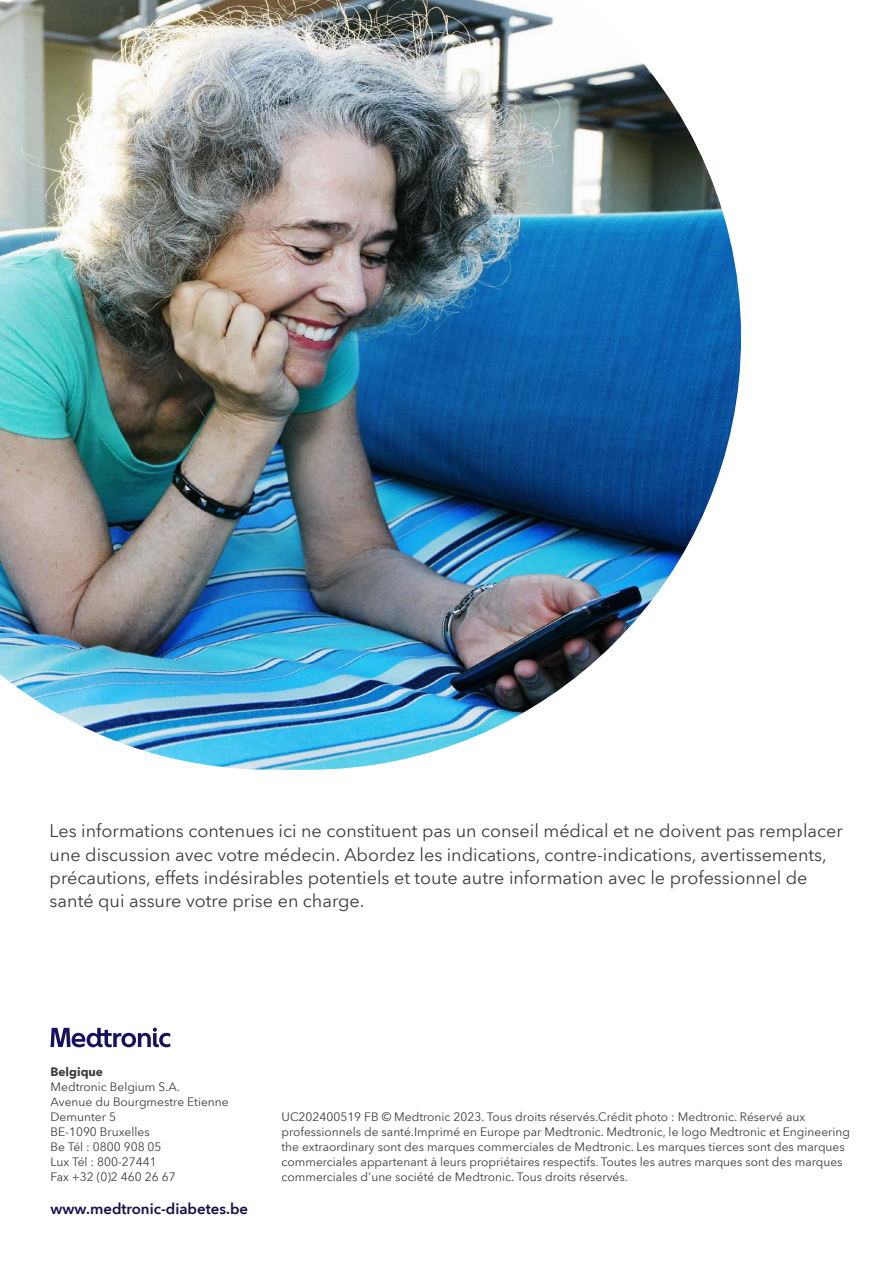
<style>
.page{position:relative;width:893px;height:1263px;background:#fff}
.page>*{position:absolute;margin:0;border:0;box-sizing:border-box;transform-origin:0 0}
.t1{font:18px/23.4px "Avenir Next World";color:#3c3c3c}
.t2{font:600 15px "Avenir Next World";color:#140f4b}
.t3{font:12px/15px "Avenir Next World";color:#3c3c3c}
.t4{font:700 12px "Avenir Next World";color:#3c3c3c}
</style>
<div class="page">
<svg style="left:51px;top:1028px;width:119px;height:19px"></svg>
<img style="left:0;top:0;width:741px;height:770px">
<p class="t1" style="left:50px;top:819px;width:795px">Les informations contenues ici ne constituent pas un conseil médical et ne doivent pas remplacer une discussion avec votre médecin. Abordez les indications, contre-indications, avertissements, précautions, effets indésirables potentiels et toute autre information avec le professionnel de santé qui assure votre prise en charge.</p>
<p class="t4" style="left:51px;top:1065px;width:54px">Belgique</p>
<p class="t3" style="left:51px;top:1079px;width:180px">Medtronic Belgium S.A.<br>Avenue du Bourgmestre Etienne<br>Demunter 5<br>BE-1090 Bruxelles<br>Be Tél : 0800 908 05<br>Lux Tél : 800-27441<br>Fax +32 (0)2 460 26 67</p>
<p class="t2" style="left:51px;top:1200px;width:199px">www.medtronic-diabetes.be</p>
<p class="t3" style="left:281px;top:1109px;width:570px">UC202400519 FB © Medtronic 2023. Tous droits réservés.Crédit photo : Medtronic. Réservé aux professionnels de santé.Imprimé en Europe par Medtronic. Medtronic, le logo Medtronic et Engineering the extraordinary sont des marques commerciales de Medtronic. Les marques tierces sont des marques commerciales appartenant à leurs propriétaires respectifs. Toutes les autres marques sont des marques commerciales d'une société de Medtronic. Tous droits réservés.</p>
</div>
